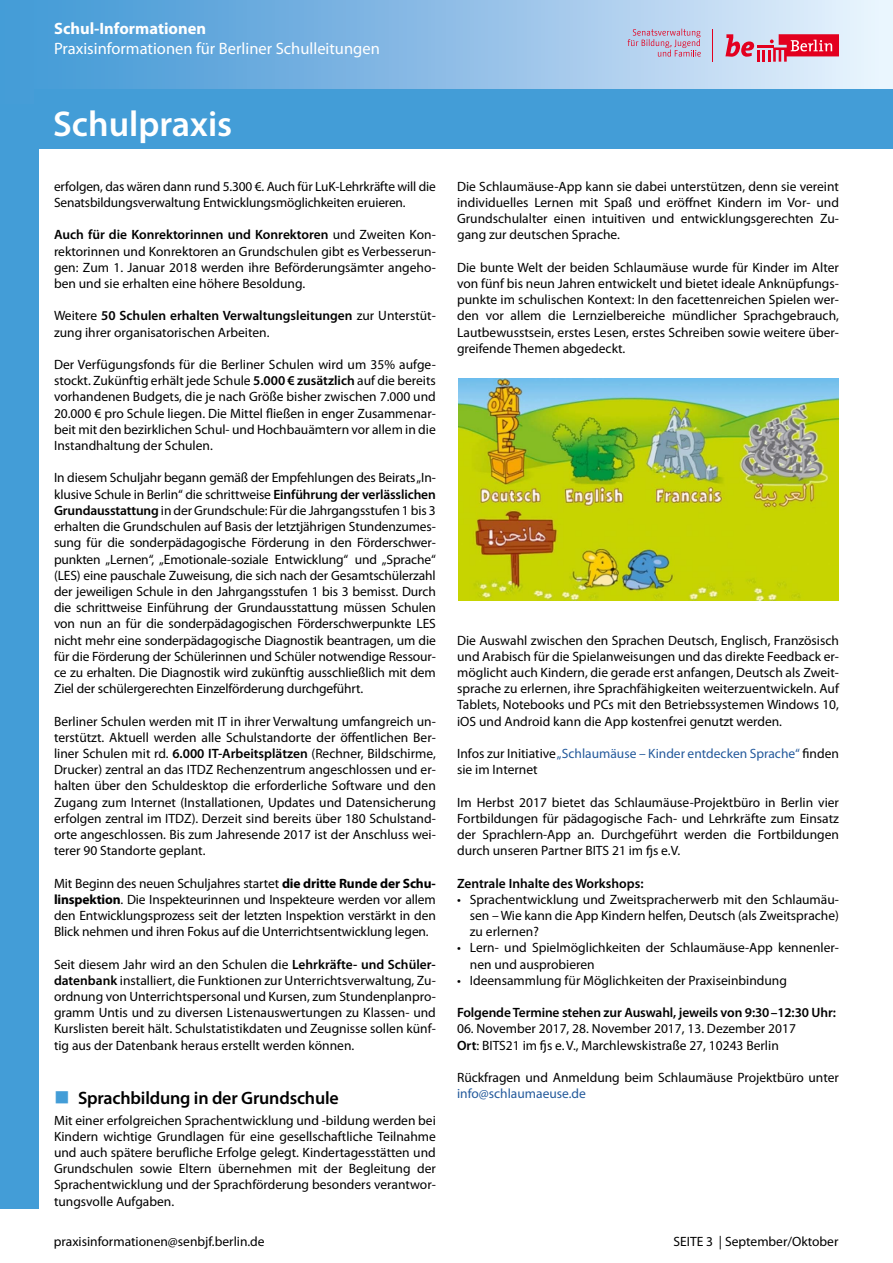
<style>
.page{position:relative;width:893px;height:1263px;background:#fff}
.page>*{position:absolute;margin:0;border:0;box-sizing:border-box;transform-origin:0 0}
.t1{font:600 36px "Myriad Pro";color:#fff}
.t2{font:600 18px "Myriad Pro";letter-spacing:-.01em;color:#000}
.t3{font:16.5px "Myriad Pro";color:#fff}
.t4{font:700 16.5px "Myriad Pro";color:#fff}
.t5{font:13.5px/16.2px "Myriad Pro";color:#000;text-align:justify}
.t6{font:600 13.5px "Myriad Pro";letter-spacing:-.01em;color:#000}
.t7{font:13.5px "Myriad Pro";color:#245a9c}
.s1{font-weight:600}
.s2{font-weight:700}
.s3{color:#439dd7}
.s4{color:#245a9c}
</style>
<div class="page">
<div style="left:0;top:102px;width:38px;height:1107px;background:#439dd7"></div>
<div style="left:0;top:0;width:892px;height:103px;background:linear-gradient(to right,#3a93d3,#e8effc)"></div>
<div style="left:34px;top:89px;width:859px;height:60px;background:#439dd7"></div>
<img style="left:458px;top:378px;width:381px;height:223px">
<svg style="left:725px;top:34px;width:114px;height:28px"></svg>
<hr style="left:713px;top:29px;width:1px;height:33px;background:#e3001f">
<svg style="left:628px;top:29px;width:73px;height:28px"></svg>
<p class="t4" style="left:54px;top:20px;width:154px">Schul-Informationen</p>
<p class="t3" style="left:54px;top:40px;width:327px">Praxisinformationen für Berliner Schulleitungen</p>
<h1 class="t1" style="left:53px;top:104px;width:181px">Schulpraxis</h1>
<p class="t5" style="left:54px;top:178px;width:383px">erfolgen, das wären dann rund 5.300 €. Auch für LuK-Lehrkräfte will die<br>Senatsbildungsverwaltung Entwicklungsmöglichkeiten eruieren.</p>
<p class="t5" style="left:54px;top:227px;width:383px"><span class="s1">Auch für die Konrektorinnen und Konrektoren</span> und Zweiten Kon&shy;rektorinnen und Konrektoren an Grundschulen gibt es Verbesserun&shy;gen: Zum 1. Januar 2018 werden ihre Beförderungsämter angeho&shy;ben und sie erhalten eine höhere Besoldung.</p>
<p class="t5" style="left:54px;top:308px;width:383px">Weitere <span class="s1">50 Schulen erhalten Verwaltungsleitungen</span> zur Unterstüt&shy;zung ihrer organisatorischen Arbeiten.</p>
<p class="t5" style="left:54px;top:357px;width:383px">Der Verfügungsfonds für die Berliner Schulen wird um 35% aufge&shy;stockt. Zukünftig erhält jede Schule <span class="s1">5.000 € zusätzlich</span> auf die bereits vorhandenen Budgets, die je nach Größe bisher zwischen 7.000 und 20.000 € pro Schule liegen. Die Mittel fließen in enger Zusammenar&shy;beit mit den bezirklichen Schul- und Hochbauämtern vor allem in die Instandhaltung der Schulen.</p>
<p class="t5" style="left:54px;top:470px;width:383px">In diesem Schuljahr begann gemäß der Empfehlungen des Beirats „In&shy;klusive Schule in Berlin“ die schrittweise <span class="s1">Einführung der verlässlichen Grundausstattung</span> in der Grundschule: Für die Jahrgangsstufen 1 bis 3 erhalten die Grundschulen auf Basis der letztjährigen Stundenzumes&shy;sung für die sonderpädagogische Förderung in den Förderschwer&shy;punkten „Lernen“, „Emotionale-soziale Entwicklung“ und „Sprache“ (LES) eine pauschale Zuweisung, die sich nach der Gesamtschülerzahl der jeweiligen Schule in den Jahrgangsstufen 1 bis 3 bemisst. Durch die schrittweise Einführung der Grundausstattung müssen Schulen von nun an für die sonderpädagogischen Förderschwerpunkte LES nicht mehr eine sonderpädagogische Diagnostik beantragen, um die für die Förderung der Schülerinnen und Schüler notwendige Ressour&shy;ce zu erhalten. Die Diagnostik wird zukünftig ausschließlich mit dem Ziel der schülergerechten Einzelförderung durchgeführt.</p>
<p class="t5" style="left:54px;top:713px;width:383px">Berliner Schulen werden mit IT in ihrer Verwaltung umfangreich un&shy;terstützt. Aktuell werden alle Schulstandorte der öffentlichen Ber&shy;liner Schulen mit rd. <span class="s1">6.000 IT-Arbeitsplätzen</span> (Rechner, Bildschirme, Drucker) zentral an das ITDZ Rechenzentrum angeschlossen und er&shy;halten über den Schuldesktop die erforderliche Software und den Zugang zum Internet (Installationen, Updates und Datensicherung erfolgen zentral im ITDZ). Derzeit sind bereits über 180 Schulstand&shy;orte angeschlossen. Bis zum Jahresende 2017 ist der Anschluss wei&shy;terer 90 Standorte geplant.</p>
<p class="t5" style="left:54px;top:875px;width:383px">Mit Beginn des neuen Schuljahres startet <span class="s2">die dritte Runde der Schu&shy;linspektion</span>. Die Inspekteurinnen und Inspekteure werden vor allem den Entwicklungsprozess seit der letzten Inspektion verstärkt in den Blick nehmen und ihren Fokus auf die Unterrichtsentwicklung legen.</p>
<p class="t5" style="left:54px;top:956px;width:383px">Seit diesem Jahr wird an den Schulen die <span class="s1">Lehrkräfte- und Schüler&shy;datenbank</span> installiert, die Funktionen zur Unterrichtsverwaltung, Zu&shy;ordnung von Unterrichtspersonal und Kursen, zum Stundenplanpro&shy;gramm Untis und zu diversen Listenauswertungen zu Klassen- und Kurslisten bereit hält. Schulstatistikdaten und Zeugnisse sollen künf&shy;tig aus der Datenbank heraus erstellt werden können.</p>
<h2 class="t2" style="left:54px;top:1088px;width:286px"><span class="s3">■</span> Sprachbildung in der Grundschule</h2>
<p class="t5" style="left:54px;top:1112px;width:383px">Mit einer erfolgreichen Sprachentwicklung und -bildung werden bei Kindern wichtige Grundlagen für eine gesellschaftliche Teilnahme und auch spätere berufliche Erfolge gelegt. Kindertagesstätten und Grundschulen sowie Eltern übernehmen mit der Begleitung der Sprachentwicklung und der Sprachförderung besonders verantwor&shy;tungsvolle Aufgaben.</p>
<p class="t5" style="left:457px;top:178px;width:383px">Die Schlaumäuse-App kann sie dabei unterstützen, denn sie vereint individuelles Lernen mit Spaß und eröffnet Kindern im Vor- und Grundschulalter einen intuitiven und entwicklungsgerechten Zu&shy;gang zur deutschen Sprache.</p>
<p class="t5" style="left:457px;top:259px;width:383px">Die bunte Welt der beiden Schlaumäuse wurde für Kinder im Alter von fünf bis neun Jahren entwickelt und bietet ideale Anknüpfungs&shy;punkte im schulischen Kontext: In den facettenreichen Spielen wer&shy;den vor allem die Lernzielbereiche mündlicher Sprachgebrauch, Lautbewusstsein, erstes Lesen, erstes Schreiben sowie weitere über&shy;greifende Themen abgedeckt.</p>
<p class="t5" style="left:457px;top:632px;width:383px">Die Auswahl zwischen den Sprachen Deutsch, Englisch, Französisch und Arabisch für die Spielanweisungen und das direkte Feedback er&shy;möglicht auch Kindern, die gerade erst anfangen, Deutsch als Zweit&shy;sprache zu erlernen, ihre Sprachfähigkeiten weiterzuentwickeln. Auf Tablets, Notebooks und PCs mit den Betriebssystemen Windows 10, iOS und Android kann die App kostenfrei genutzt werden.</p>
<p class="t5" style="left:457px;top:745px;width:383px">Infos zur Initiative <span class="s4">„Schlaumäuse – Kinder entdecken Sprache“</span> finden sie im Internet</p>
<p class="t5" style="left:457px;top:794px;width:383px">Im Herbst 2017 bietet das Schlaumäuse-Projektbüro in Berlin vier Fortbildungen für pädagogische Fach- und Lehrkräfte zum Einsatz der Sprachlern-App an. Durchgeführt werden die Fortbildungen durch unseren Partner BITS 21 im fjs e.V.</p>
<p class="t6" style="left:457px;top:875px;width:188px">Zentrale Inhalte des Workshops:</p>
<p class="t5" style="left:470px;top:891px;width:371px;text-indent:-13px">• Sprachentwicklung und Zweitspracherwerb mit den Schlaumäu&shy;sen – Wie kann die App Kindern helfen, Deutsch (als Zweitsprache) zu erlernen?</p>
<p class="t5" style="left:470px;top:940px;width:371px;text-indent:-13px">• Lern- und Spielmöglichkeiten der Schlaumäuse-App kennenler&shy;nen und ausprobieren</p>
<p class="t5" style="left:457px;top:972px;width:331px">• Ideensammlung für Möglichkeiten der Praxiseinbindung</p>
<p class="t6" style="left:457px;top:1005px;width:380px">Folgende Termine stehen zur Auswahl, jeweils von 9:30–12:30 Uhr:</p>
<p class="t5" style="left:457px;top:1021px;width:340px">06. November 2017, 28. November 2017, 13. Dezember 2017<br><span class="s1">Ort</span>: BITS21 im fjs e.V., Marchlewskistraße 27, 10243 Berlin</p>
<p class="t5" style="left:457px;top:1069px;width:383px">Rückfragen und Anmeldung beim Schlaumäuse Projektbüro unter</p>
<p class="t7" style="left:457px;top:1086px;width:130px">info@schlaumaeuse.de</p>
<p class="t5" style="left:54px;top:1233px;width:212px">praxisinformationen@senbjf.berlin.de</p>
<p class="t5" style="left:674px;top:1233px;width:166px">SEITE 3 | September/Oktober</p>
</div>
